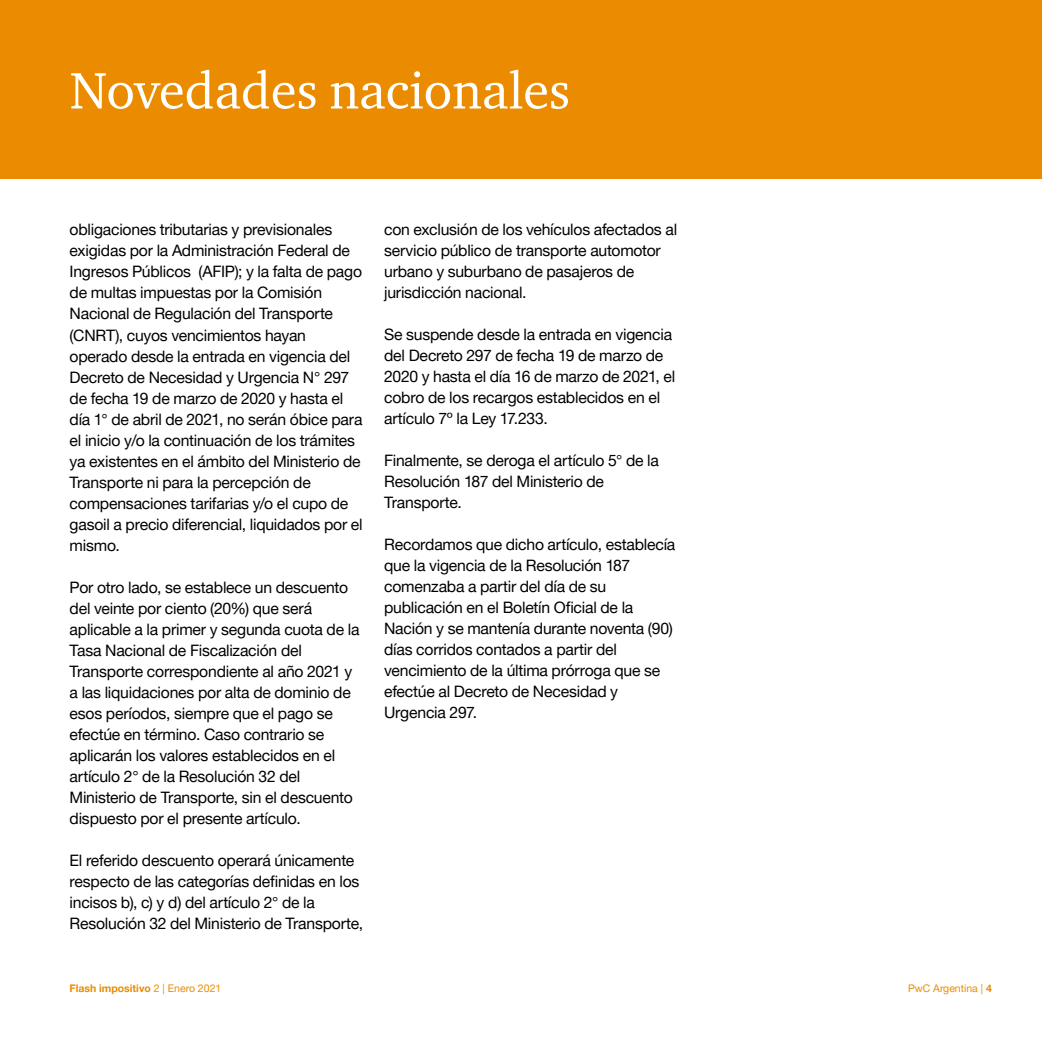
<style>
.page{position:relative;width:1042px;height:1042px;background:#fff}
.page>*{position:absolute;margin:0;border:0;box-sizing:border-box;transform-origin:0 0}
.t1{font:52.5px "ITC Charter Com";color:#fff}
.t2{font:15.75px/21px "Helvetica Neue LT Pro";letter-spacing:-.015em;color:#000}
.t3{font:700 10.5px "Helvetica Neue LT Pro";color:#eb8c00}
.t4{font:10.5px "Helvetica Neue LT Pro";color:#eb8c00}
.s1{font-weight:400}
.s2{font-weight:700}
</style>
<div class="page">
<div style="left:0;top:0;width:1042px;height:179px;background:#eb8c00"></div>
<h1 class="t1" style="left:70px;top:58px;width:502px">Novedades nacionales</h1>
<p class="t2" style="left:70px;top:219px;width:295px">obligaciones tributarias y previsionales exigidas por la Administración Federal de Ingresos Públicos (AFIP); y la falta de pago de multas impuestas por la Comisión Nacional de Regulación del Transporte (CNRT), cuyos vencimientos hayan operado desde la entrada en vigencia del Decreto de Necesidad y Urgencia N° 297 de fecha 19 de marzo de 2020 y hasta el día 1° de abril de 2021, no serán óbice para el inicio y/o la continuación de los trámites ya existentes en el ámbito del Ministerio de Transporte ni para la percepción de compensaciones tarifarias y/o el cupo de gasoil a precio diferencial, liquidados por el mismo.</p>
<p class="t2" style="left:70px;top:576px;width:291px">Por otro lado, se establece un descuento del veinte por ciento (20%) que será aplicable a la primer y segunda cuota de la Tasa Nacional de Fiscalización del Transporte correspondiente al año 2021 y a las liquidaciones por alta de dominio de esos períodos, siempre que el pago se efectúe en término. Caso contrario se aplicarán los valores establecidos en el artículo 2° de la Resolución 32 del Ministerio de Transporte, sin el descuento dispuesto por el presente artículo.</p>
<p class="t2" style="left:70px;top:849px;width:295px">El referido descuento operará únicamente respecto de las categorías definidas en los incisos b), c) y d) del artículo 2° de la Resolución 32 del Ministerio de Transporte,</p>
<p class="t2" style="left:384px;top:219px;width:294px">con exclusión de los vehículos afectados al servicio público de transporte automotor urbano y suburbano de pasajeros de jurisdicción nacional.</p>
<p class="t2" style="left:384px;top:324px;width:293px">Se suspende desde la entrada en vigencia del Decreto 297 de fecha 19 de marzo de 2020 y hasta el día 16 de marzo de 2021, el cobro de los recargos establecidos en el artículo 7º la Ley 17.233.</p>
<p class="t2" style="left:384px;top:450px;width:276px">Finalmente, se deroga el artículo 5° de la<br>Resolución 187 del Ministerio de<br>Transporte.</p>
<p class="t2" style="left:384px;top:534px;width:293px">Recordamos que dicho artículo, establecía que la vigencia de la Resolución 187 comenzaba a partir del día de su publicación en el Boletín Oficial de la Nación y se mantenía durante noventa (90) días corridos contados a partir del vencimiento de la última prórroga que se efectúe al Decreto de Necesidad y Urgencia 297.</p>
<p class="t3" style="left:69px;top:982px;width:153px">Flash impositivo <span class="s1">2 | Enero 2021</span></p>
<p class="t4" style="left:908px;top:982px;width:85px">PwC Argentina | <span class="s2">4</span></p>
</div>
